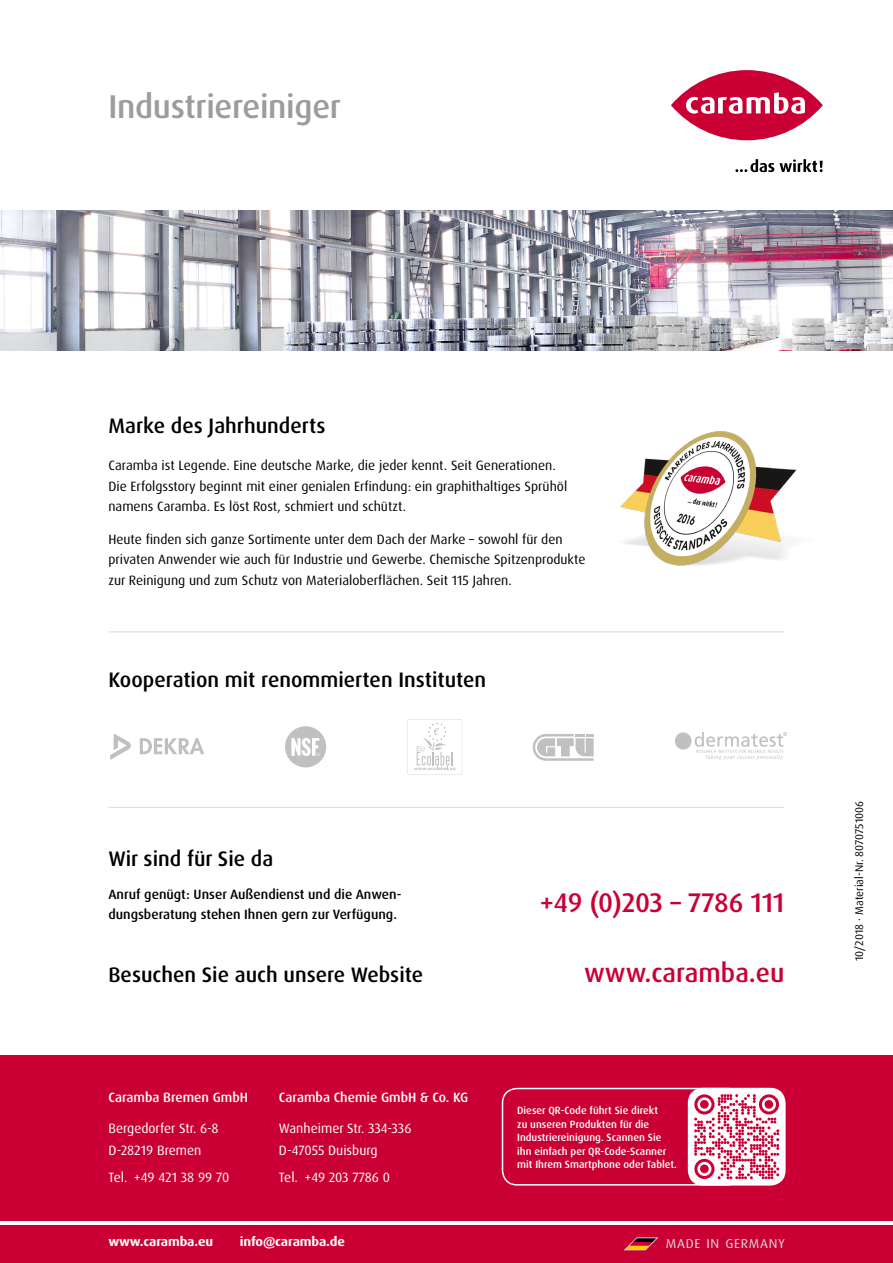
<style>
.page{position:relative;width:893px;height:1263px;background:#fff}
.page>*{position:absolute;margin:0;border:0;box-sizing:border-box;transform-origin:0 0}
.t1{font:500 33px "Dax Pro";letter-spacing:-.01em;color:#9c9c9d}
.t2{font:500 27px "Dax Pro";letter-spacing:-.005em;color:#ca0035}
.t3{font:500 26.25px "Dax Pro";color:#ca0035}
.t4{font:500 21px "Dax Pro";color:#000}
.t5{font:13.5px/20.2px "Dax Pro";color:#000}
.t6{font:13.5px/22.2px "Dax Pro";color:#fff}
.t7{font:500 13.5px/20.2px "Dax Pro";color:#000}
.t8{font:500 13.5px "Dax Pro";color:#fff}
.t9{font:700 12.9px "Dax Pro";letter-spacing:-.01em;color:#fff;scale:1.05 1}
.t10{font:12.9px "Dax Pro";letter-spacing:.05em;color:#d9dada;scale:1.05 1}
.t11{font:11.25px "Dax Pro";color:#000}
.t12{font:500 10.5px/13.5px "Dax Pro";color:#fff}
</style>
<div class="page">
<div style="left:0;top:1052px;width:893px;height:169px;background:#ca0035"></div>
<hr style="left:0;top:1050px;width:893px;height:4px;background:#fff">
<svg style="left:671px;top:70px;width:152px;height:70px;background:#d22b57"></svg>
<svg style="left:686px;top:92px;width:119px;height:22px"></svg>
<svg style="left:735px;top:159px;width:88px;height:13px"></svg>
<hr style="left:108px;top:631px;width:676px;height:1px;background:#d9dada">
<hr style="left:108px;top:807px;width:676px;height:1px;background:#d9dada">
<svg style="left:533px;top:734px;width:61px;height:27px"></svg>
<svg style="left:140px;top:738px;width:64px;height:16px"></svg>
<svg style="left:110px;top:734px;width:21px;height:26px"></svg>
<img style="left:675px;top:732px;width:112px;height:27px">
<svg style="left:285px;top:726px;width:41px;height:41px"></svg>
<svg style="left:407px;top:719px;width:55px;height:55px"></svg>
<div style="left:688px;top:1088px;width:98px;height:97px;background:#fff;border-radius:15px"></div>
<svg style="left:501px;top:1087px;width:278px;height:99px"></svg>
<div style="left:700px;top:1100px;width:9px;height:9px;background:#ca0035;border-radius:50%"></div>
<div style="left:765px;top:1100px;width:8px;height:9px;background:#ca0035;border-radius:50%"></div>
<div style="left:700px;top:1164px;width:9px;height:9px;background:#ca0035;border-radius:50%"></div>
<img style="left:620px;top:431px;width:177px;height:135px">
<img style="left:0;top:210px;width:893px;height:141px">
<div style="left:0;top:1225px;width:893px;height:38px;background:#ca0035"></div>
<svg style="left:623px;top:1237px;width:36px;height:14px"></svg>
<h1 class="t1" style="left:108px;top:85px;width:234px">Industriereiniger</h1>
<h3 class="t4" style="left:108px;top:412px;width:219px">Marke des Jahrhunderts</h3>
<p class="t5" style="left:108px;top:456px;width:460px">Caramba ist Legende. Eine deutsche Marke, die jeder kennt. Seit Generationen.<br>Die Erfolgsstory beginnt mit einer genialen Erfindung: ein graphithaltiges Sprühöl namens Caramba. Es löst Rost, schmiert und schützt.</p>
<p class="t5" style="left:108px;top:529px;width:479px">Heute finden sich ganze Sortimente unter dem Dach der Marke – sowohl für den privaten Anwender wie auch für Industrie und Gewerbe. Chemische Spitzenprodukte zur Reinigung und zum Schutz von Materialoberflächen. Seit 115 Jahren.</p>
<h3 class="t4" style="left:108px;top:666px;width:379px">Kooperation mit renommierten Instituten</h3>
<h3 class="t4" style="left:108px;top:845px;width:166px">Wir sind für Sie da</h3>
<p class="t7" style="left:108px;top:884px;width:294px">Anruf genügt: Unser Außendienst und die Anwen&shy;dungsberatung stehen Ihnen gern zur Verfügung.</p>
<h3 class="t4" style="left:108px;top:961px;width:316px">Besuchen Sie auch unsere Website</h3>
<p class="t8" style="left:108px;top:1089px;width:141px">Caramba Bremen GmbH</p>
<p class="t6" style="left:108px;top:1117px;width:112px">Bergedorfer Str. 6-8<br>D-28219 Bremen</p>
<p class="t6" style="left:108px;top:1166px;width:122px">Tel. +49 421 38 99 70</p>
<p class="t8" style="left:279px;top:1089px;width:191px">Caramba Chemie GmbH &amp; Co. KG</p>
<p class="t6" style="left:279px;top:1117px;width:134px">Wanheimer Str. 334-336<br>D-47055 Duisburg</p>
<p class="t6" style="left:279px;top:1166px;width:113px">Tel. +49 203 7786 0</p>
<h2 class="t2" style="left:540px;top:885px;width:246px">+49 (0)203 – 7786 111</h2>
<h3 class="t3" style="left:584px;top:956px;width:202px">www.caramba.eu</h3>
<p class="t12" style="left:517px;top:1104px;width:161px">Dieser QR-Code führt Sie direkt<br>zu unseren Produkten für die<br>Industriereinigung. Scannen Sie ihn einfach per QR-Code-Scanner mit Ihrem Smartphone oder Tablet.</p>
<p class="t9" style="left:108px;top:1233px;width:101px">www.caramba.eu</p>
<p class="t9" style="left:240px;top:1233px;width:102px">info@caramba.de</p>
<p class="t10" style="left:666px;top:1235px;width:115px">MADE IN GERMANY</p>
<p class="t11" style="left:852px;top:961px;width:162px;rotate:-90deg">10/2018 · Material-Nr. 8070751006</p>
</div>
